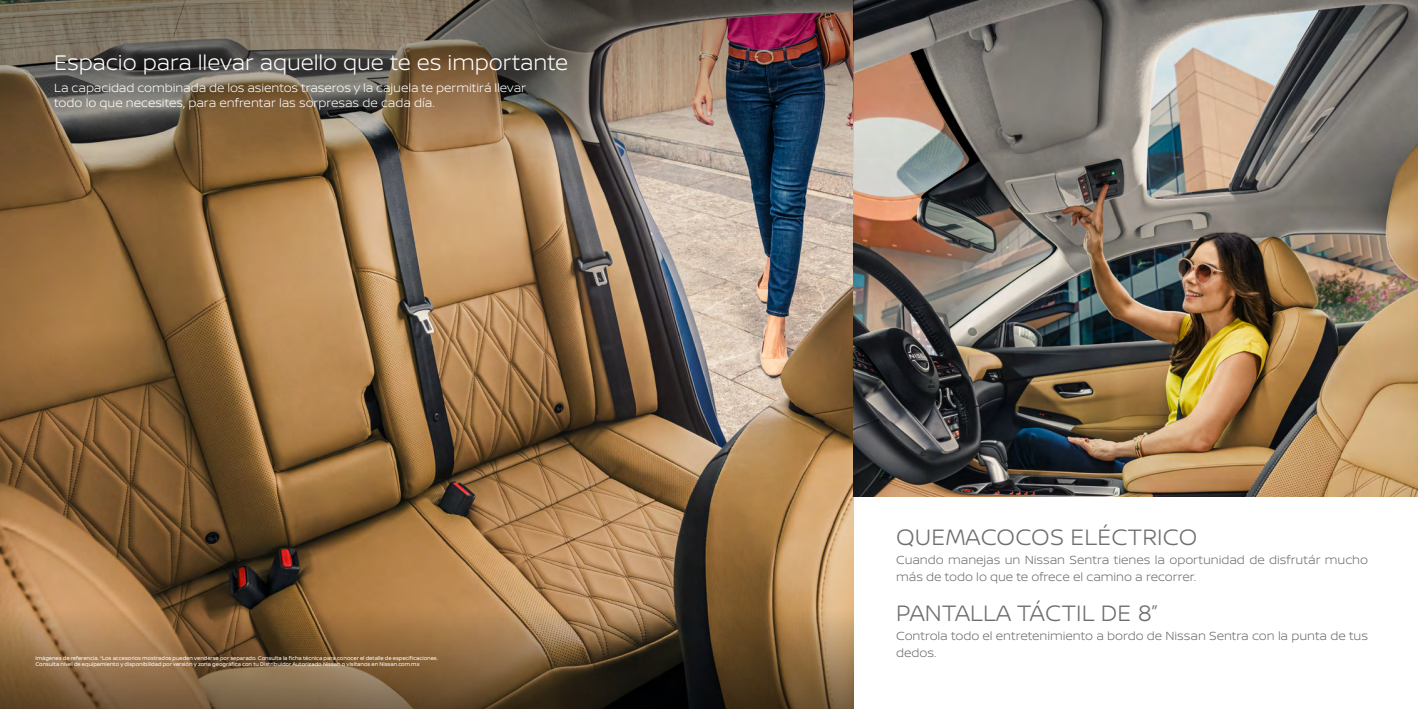
<style>
.page{position:relative;width:1418px;height:709px;background:#fff}
.page>*{position:absolute;margin:0;border:0;box-sizing:border-box;transform-origin:0 0}
.t1{font:300 23.75px "Nissan Brand";letter-spacing:.01em;color:#6e6f71}
.t2{font:300 22.5px "Nissan Brand";letter-spacing:-.005em;color:#fff}
.t3{font:300 12.5px/16.2px "Nissan Brand";letter-spacing:-.005em;color:#6d6e70}
.t4{font:300 12.5px/15px "Nissan Brand";letter-spacing:-.005em;color:#fff}
.t5{font:5.62px/6.2px "Nissan Brand";letter-spacing:-.005em;color:#fff}
</style>
<div class="page">
<img style="left:0;top:182px;width:853px;height:427px">
<img style="left:853px;top:0;width:564px;height:496px">
<svg style="left:0;top:609px;width:853px;height:100px;background:#775a39"></svg>
<img style="left:0;top:0;width:853px;height:182px">
<h2 class="t2" style="left:54px;top:46px;width:515px">Espacio para llevar aquello que te es importante</h2>
<h3 class="t4" style="left:54px;top:79px;width:473px">La capacidad combinada de los asientos traseros y la cajuela te permitirá llevar todo lo que necesites, para enfrentar las sorpresas de cada día.</h3>
<p class="t5" style="left:35px;top:654px;width:404px">Imágenes de referencia. *Los accesorios mostrados pueden venderse por separado. Consulta la ficha técnica para conocer el detalle de especificaciones.<br>Consulta nivel de equipamiento y disponibilidad por versión y zona geográfica con tu Distribuidor Autorizado Nissan o visítanos en Nissan.com.mx</p>
<h1 class="t1" style="left:896px;top:519px;width:302px">QUEMACOCOS ELÉCTRICO</h1>
<h3 class="t3" style="left:896px;top:551px;width:473px">Cuando manejas un Nissan Sentra tienes la oportunidad de disfrutár mucho más de todo lo que te ofrece el camino a recorrer.</h3>
<h1 class="t1" style="left:896px;top:595px;width:263px">PANTALLA TÁCTIL DE 8”</h1>
<h3 class="t3" style="left:896px;top:627px;width:473px">Controla todo el entretenimiento a bordo de Nissan Sentra con la punta de tus dedos.</h3>
</div>
